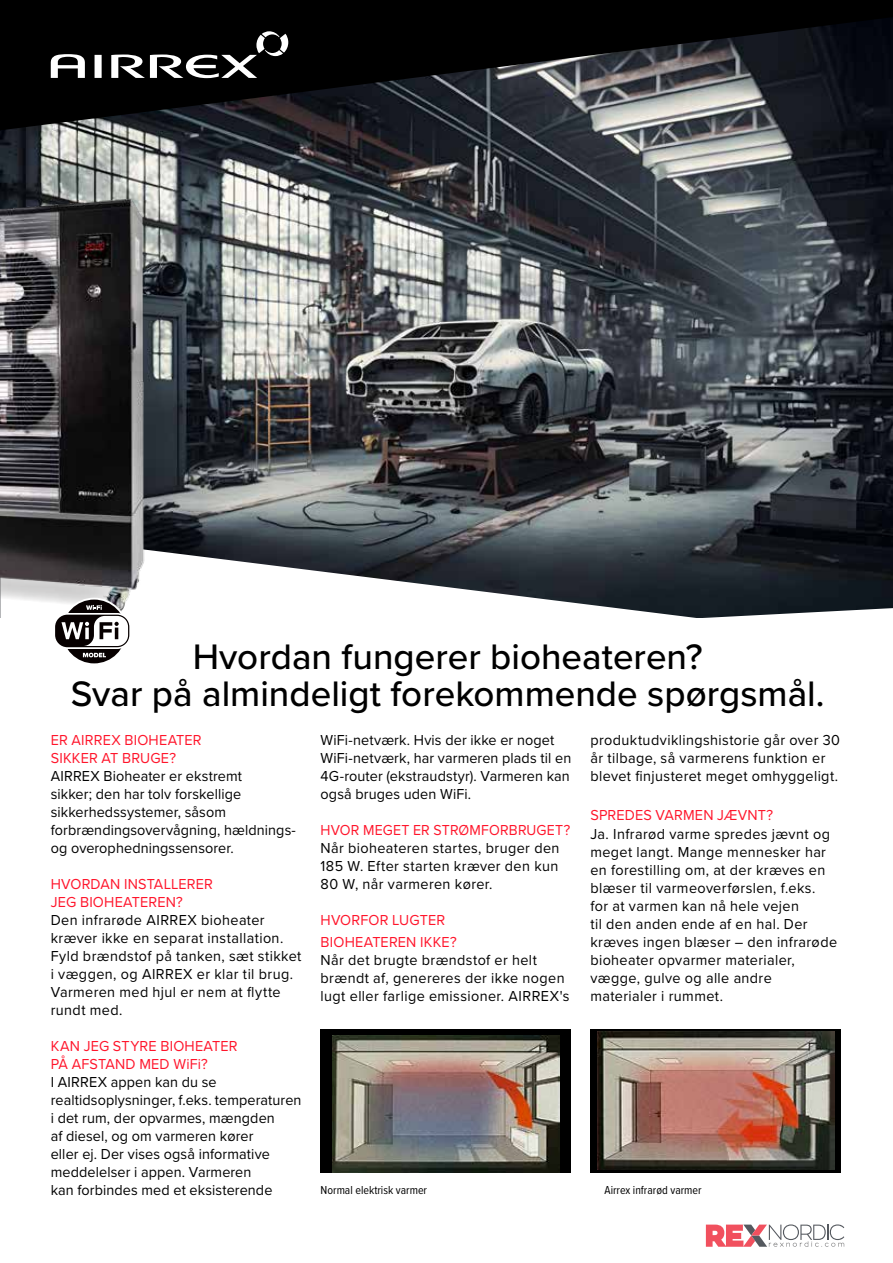
<style>
.page{position:relative;width:893px;height:1263px;background:#fff}
.page>*{position:absolute;margin:0;border:0;box-sizing:border-box;transform-origin:0 0}
.t1{font:500 36.75px/36.8px "Proxima Nova";color:#000;text-align:center}
.t2{font:15px/18px "Proxima Nova";letter-spacing:.025em;color:#000;scale:.96 1}
.t3{font:15px/18px "Proxima Nova";letter-spacing:.005em;color:#000;scale:.96 1}
.t4{font:15px/18px "Proxima Nova";letter-spacing:.01em;color:#ff152b;scale:.96 1}
.t5{font:15px "Proxima Nova";letter-spacing:.01em;color:#ff152b;scale:.94 1}
.t6{font:12px "Proxima Nova Cond";color:#000}
</style>
<div class="page">
<svg style="left:706px;top:1224px;width:138px;height:23px"></svg>
<img style="left:0;top:130px;width:893px;height:402px">
<svg style="left:0;top:0;width:893px;height:130px;background:#1c1d20"></svg>
<svg style="left:161px;top:532px;width:732px;height:86px"></svg>
<img style="left:0;top:155px;width:161px;height:406px">
<svg style="left:51px;top:31px;width:237px;height:47px"></svg>
<svg style="left:61px;top:599px;width:66px;height:65px"></svg>
<div style="left:53px;top:613px;width:78px;height:36px;border:3px solid #fff;border-radius:12px"></div>
<svg style="left:0;top:561px;width:144px;height:86px"></svg>
<svg style="left:83px;top:653px;width:23px;height:4px"></svg>
<div style="left:321px;top:1029px;width:250px;height:143px;background:#000"></div>
<img style="left:333px;top:1035px;width:226px;height:137px">
<div style="left:590px;top:1029px;width:251px;height:143px;background:#000"></div>
<img style="left:597px;top:1031px;width:237px;height:139px">
<h1 class="t1" style="left:71px;top:637px;width:755px">Hvordan fungerer bioheateren?<br>Svar på almindeligt forekommende spørgsmål.</h1>
<p class="t4" style="left:51px;top:730px;width:159px">ER AIRREX BIOHEATER<br>SIKKER AT BRUGE?</p>
<p class="t3" style="left:51px;top:766px;width:257px">AIRREX Bioheater er ekstremt<br>sikker; den har tolv forskellige sikkerhedssystemer, såsom forbrændingsovervågning, hældnings&shy;og overophedningssensorer.</p>
<p class="t4" style="left:51px;top:874px;width:170px">HVORDAN INSTALLERER<br>JEG BIOHEATEREN?</p>
<p class="t2" style="left:51px;top:910px;width:263px">Den infrarøde AIRREX bioheater kræver ikke en separat installation.<br>Fyld brændstof på tanken, sæt stikket i væggen, og AIRREX er klar til brug.<br>Varmeren med hjul er nem at flytte rundt med.</p>
<p class="t4" style="left:51px;top:1036px;width:196px">KAN JEG STYRE BIOHEATER<br>PÅ AFSTAND MED WiFi?</p>
<p class="t3" style="left:51px;top:1072px;width:263px">I AIRREX appen kan du se realtidsoplysninger, f.eks. temperaturen i det rum, der opvarmes, mængden<br>af diesel, og om varmeren kører<br>eller ej. Der vises også informative meddelelser i appen. Varmeren<br>kan forbindes med et eksisterende</p>
<p class="t2" style="left:321px;top:730px;width:263px">WiFi-netværk. Hvis der ikke er noget WiFi-netværk, har varmeren plads til en 4G-router (ekstraudstyr). Varmeren kan også bruges uden WiFi.</p>
<p class="t5" style="left:321px;top:819px;width:267px">HVOR MEGET ER STRØMFORBRUGET?</p>
<p class="t2" style="left:321px;top:838px;width:250px;text-align:justify">Når bioheateren startes, bruger den 185 W. Efter starten kræver den kun 80 W, når varmeren kører.</p>
<p class="t4" style="left:321px;top:908px;width:143px;line-height:21.6px">HVORFOR LUGTER<br>BIOHEATEREN IKKE?</p>
<p class="t2" style="left:321px;top:950px;width:261px">Når det brugte brændstof er helt brændt af, genereres der ikke nogen lugt eller farlige emissioner. AIRREX's</p>
<p class="t2" style="left:590px;top:730px;width:261px">produktudviklingshistorie går over 30 år tilbage, så varmerens funktion er blevet finjusteret meget omhyggeligt.</p>
<p class="t4" style="left:590px;top:806px;width:192px">SPREDES VARMEN JÆVNT?</p>
<p class="t2" style="left:590px;top:824px;width:258px">Ja. Infrarød varme spredes jævnt og meget langt. Mange mennesker har en forestilling om, at der kræves en blæser til varmeoverførslen, f.eks.<br>for at varmen kan nå hele vejen<br>til den anden ende af en hal. Der kræves ingen blæser – den infrarøde bioheater opvarmer materialer, vægge, gulve og alle andre materialer i rummet.</p>
<p class="t6" style="left:321px;top:1181px;width:108px">Normal elektrisk varmer</p>
<p class="t6" style="left:604px;top:1181px;width:99px">Airrex infrarød varmer</p>
</div>
